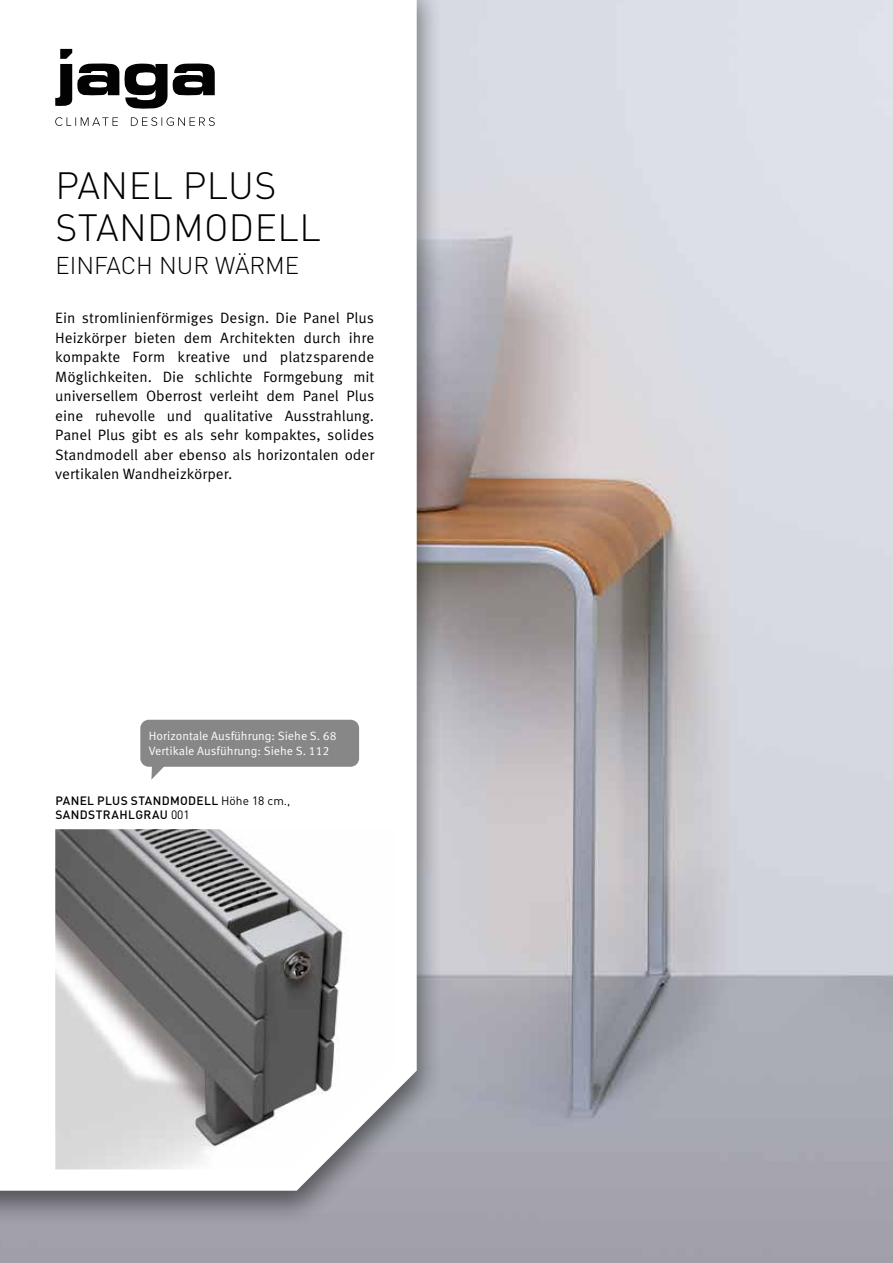
<style>
.page{position:relative;width:893px;height:1263px;background:#fff}
.page>*{position:absolute;margin:0;border:0;box-sizing:border-box;transform-origin:0 0}
.t1{font:300 37.5px/42px "DIN Pro";letter-spacing:.01em;color:#000}
.t2{font:300 24px "DIN Pro";color:#000}
.t3{font:15px/19.5px "Meta Pro";color:#000;text-align:justify}
.t4{font:12px/15px "Meta Pro";color:#fff}
.t5{font:500 12px/14.4px "DIN Pro";letter-spacing:.03em;color:#000}
.s1{font-weight:400}
</style>
<div class="page">
<img style="left:0;top:0;width:893px;height:1263px">
<div style="left:0;top:0;width:443px;height:1227px;background:#000;opacity:.5"></div>
<svg style="left:0;top:0;width:417px;height:1191px"></svg>
<img style="left:55px;top:829px;width:340px;height:340px">
<svg style="left:55px;top:49px;width:160px;height:77px"></svg>
<div style="left:140px;top:720px;width:219px;height:47px;background:#868786;border-radius:9px"></div>
<svg style="left:151px;top:766px;width:18px;height:14px"></svg>
<h1 class="t1" style="left:55px;top:163px;width:267px">PANEL PLUS<br>STANDMODELL</h1>
<h2 class="t2" style="left:55px;top:249px;width:245px">EINFACH NUR WÄRME</h2>
<p class="t3" style="left:55px;top:308px;width:321px">Ein stromlinienförmiges Design. Die Panel Plus Heizkörper bieten dem Architekten durch ihre kompakte Form kreative und platzsparende Möglichkeiten. Die schlichte Formgebung mit universellem Oberrost verleiht dem Panel Plus eine ruhevolle und qualitative Ausstrahlung.<br>Panel Plus gibt es als sehr kompaktes, solides Standmodell aber ebenso als horizontalen oder vertikalen Wandheizkörper.</p>
<p class="t4" style="left:149px;top:729px;width:189px">Horizontale Ausführung : Siehe S. 68<br>Vertikale Ausführung : Siehe S. 112</p>
<p class="t5" style="left:55px;top:792px;width:237px">PANEL PLUS STANDMODELL <span class="s1">Höhe 18 cm. ,<br></span>SANDSTRAHLGRAU <span class="s1">001</span></p>
</div>
